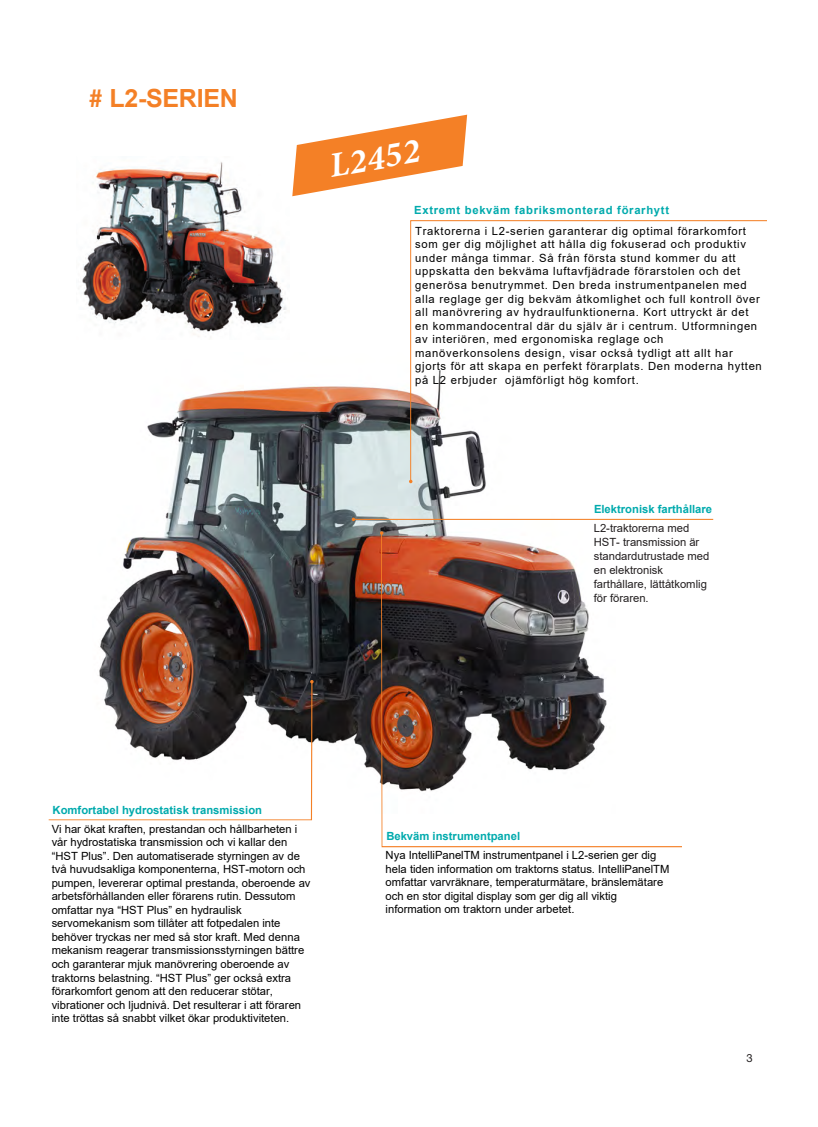
<style>
.page{position:relative;width:818px;height:1127px;background:#fff}
.page>*{position:absolute;margin:0;border:0;box-sizing:border-box;transform-origin:0 0}
.t1{font:italic 700 35px "Minion Pro";color:#fff}
.Kapitelbezeichnung{font:700 25px "Arial";letter-spacing:-.01em;color:#f48026}
.t2{font:11.25px/13.5px "Arial";color:#000}
.t3{font:11.25px/13.5px "Arial";letter-spacing:.06em;color:#000}
._06_Copy{font:11.25px/14px "Arial";color:#231f20}
._06_Copy-2{font:700 11.25px "Arial";color:#00aaad}
.t4{font:700 11.25px "Arial";letter-spacing:.06em;color:#00aaad}
.t5{font:700 11.25px "Arial";color:#00aaad}
.t6{font:11.25px "Helvetica Neue LT Std";color:#231f20}
.s1{font-family:"Helvetica Neue LT Std"}
</style>
<div class="page">
<img style="left:99px;top:386px;width:517px;height:398px">
<hr style="left:353px;top:519px;width:360px;height:1px;background:#f48026">
<svg style="left:410px;top:220px;width:356px;height:262px"></svg>
<svg style="left:409px;top:479px;width:3px;height:4px"></svg>
<svg style="left:48px;top:680px;width:265px;height:140px"></svg>
<svg style="left:310px;top:679px;width:4px;height:4px"></svg>
<svg style="left:381px;top:532px;width:300px;height:315px"></svg>
<svg style="left:292px;top:115px;width:175px;height:81px"></svg>
<img style="left:82px;top:162px;width:205px;height:176px">
<p class="Kapitelbezeichnung" style="left:89px;top:81px;width:150px"><span class="s1">#</span> L2-SERIEN</p>
<p class="t1" style="left:325px;top:141px;width:93px;rotate:-10deg">L2452</p>
<p class="t4" style="left:414px;top:202px;width:256px">Extremt bekväm fabriksmonterad förarhytt</p>
<p class="t3" style="left:415px;top:224px;width:348px">Traktorerna i L2-serien garanterar dig optimal förarkomfort som ger dig möjlighet att hålla dig fokuserad och produktiv under många timmar. Så från första stund kommer du att uppskatta den bekväma luftavfjädrade förarstolen och det generösa benutrymmet. Den breda instrumentpanelen med alla reglage ger dig bekväm åtkomlighet och full kontroll över all manövrering av hydraulfunktionerna. Kort uttryckt är det en kommandocentral där du själv är i centrum. Utformningen av interiören, med ergonomiska reglage och manöverkonsolens design, visar också tydligt att allt har gjorts för att skapa en perfekt förarplats. Den moderna hytten på L2 erbjuder ojämförligt hög komfort.</p>
<p class="_06_Copy-2" style="left:594px;top:501px;width:120px">Elektronisk farthållare</p>
<p class="_06_Copy" style="left:594px;top:520px;width:117px">L2-traktorerna med<br>HST- transmission är standardutrustade med en elektronisk farthållare, lättåtkomlig för föraren.</p>
<p class="_06_Copy-2" style="left:53px;top:802px;width:211px">Komfortabel hydrostatisk transmission</p>
<p class="t2" style="left:52px;top:821px;width:260px">Vi har ökat kraften, prestandan och hållbarheten i vår hydrostatiska transmission och vi kallar den “HST Plus”. Den automatiserade styrningen av de två huvudsakliga komponenterna, HST-motorn och pumpen, levererar optimal prestanda, oberoende av arbetsförhållanden eller förarens rutin. Dessutom omfattar nya “HST Plus” en hydraulisk servomekanism som tillåter att fotpedalen inte behöver tryckas ner med så stor kraft. Med denna mekanism reagerar transmissionsstyrningen bättre och garanterar mjuk manövrering oberoende av traktorns belastning. “HST Plus” ger också extra förarkomfort genom att den reducerar stötar, vibrationer och ljudnivå. Det resulterar i att föraren inte tröttas så snabbt vilket ökar produktiviteten.</p>
<p class="t5" style="left:386px;top:828px;width:135px">Bekväm instrumentpanel</p>
<p class="t2" style="left:386px;top:848px;width:285px">Nya IntelliPanelTM instrumentpanel i L2-serien ger dig hela tiden information om traktorns status. IntelliPanelTM omfattar varvräknare, temperaturmätare, bränslemätare och en stor digital display som ger dig all viktig information om traktorn under arbetet.</p>
<p class="t6" style="left:746px;top:1050px;width:8px">3</p>
</div>
